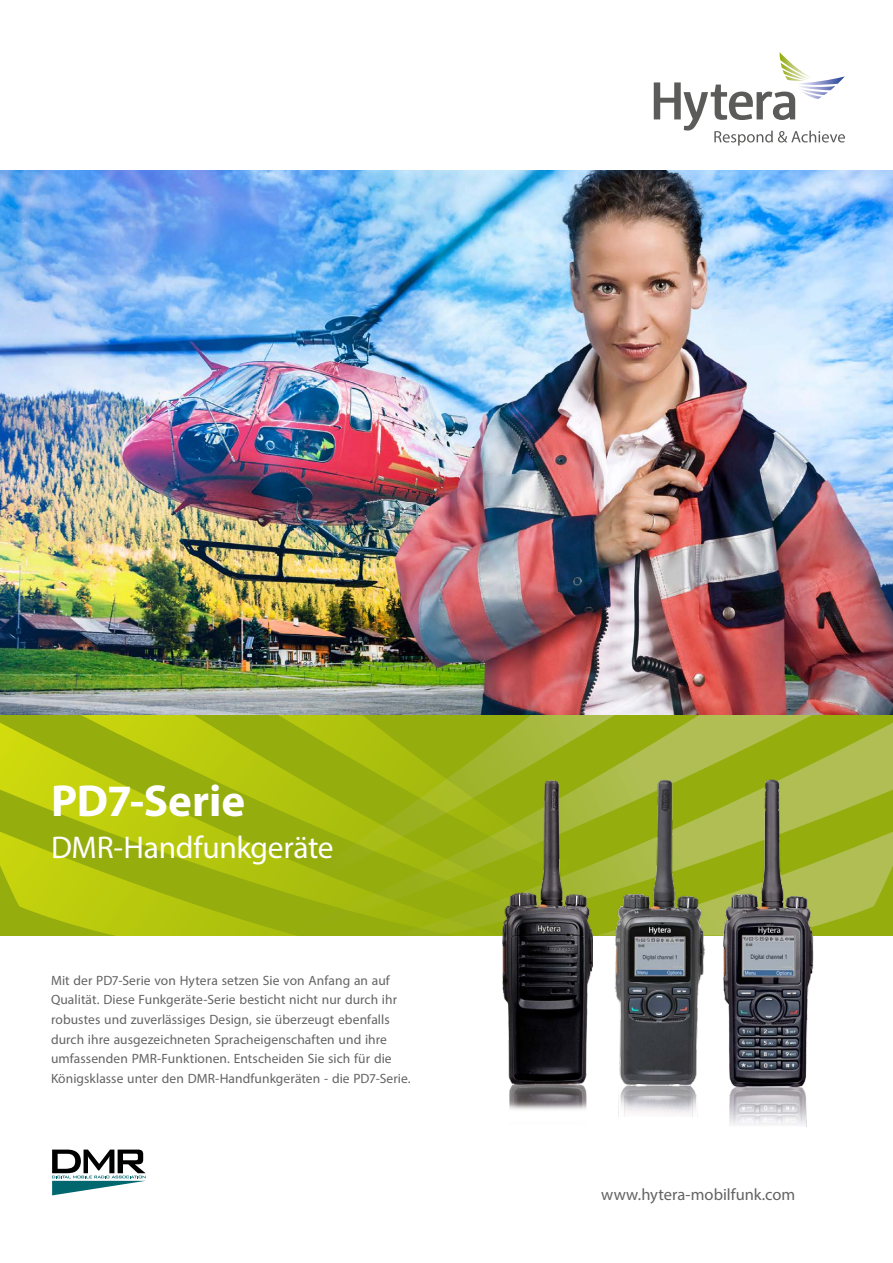
<style>
.page{position:relative;width:893px;height:1263px;background:#fff}
.page>*{position:absolute;margin:0;border:0;box-sizing:border-box;transform-origin:0 0}
.Titel_-_Headline_30p{font:700 45px "Myriad Pro";color:#fff}
.Titel_-_Subhead_21pt{font:31.5px "Myriad Pro";letter-spacing:-.01em;color:#fff}
.Titel_-_Web-Adresse{font:16.5px "Myriad Pro";color:#646363}
.Cover_-_Fliesstext_9{font:13.5px/19.5px "Myriad Pro";letter-spacing:.005em;color:#646363}
</style>
<div class="page">
<svg style="left:654px;top:52px;width:191px;height:94px"></svg>
<svg style="left:686px;top:714px;width:207px;height:221px;background:#a3b533"></svg>
<svg style="left:0;top:714px;width:686px;height:221px;background:#a4b811"></svg>
<img style="left:0;top:170px;width:893px;height:544px">
<svg style="left:52px;top:1149px;width:94px;height:46px"></svg>
<img style="left:503px;top:781px;width:89px;height:329px">
<img style="left:599px;top:772px;width:112px;height:344px">
<img style="left:718px;top:780px;width:99px;height:346px">
<p class="Titel_-_Headline_30p" style="left:51px;top:772px;width:196px">PD7-Serie</p>
<p class="Titel_-_Subhead_21pt" style="left:51px;top:828px;width:284px">DMR-Handfunkgeräte</p>
<p class="Cover_-_Fliesstext_9" style="left:51px;top:970px;width:361px">Mit der PD7-Serie von Hytera setzen Sie von Anfang an auf Qualität. Diese Funkgeräte-Serie besticht nicht nur durch ihr robustes und zuverlässiges Design, sie überzeugt ebenfalls durch ihre ausgezeichneten Spracheigenschaften und ihre umfassenden PMR-Funktionen. Entscheiden Sie sich für die Königsklasse unter den DMR-Handfunkgeräten - die PD7-Serie.</p>
<p class="Titel_-_Web-Adresse" style="left:601px;top:1184px;width:196px">www.hytera-mobilfunk.com</p>
</div>
